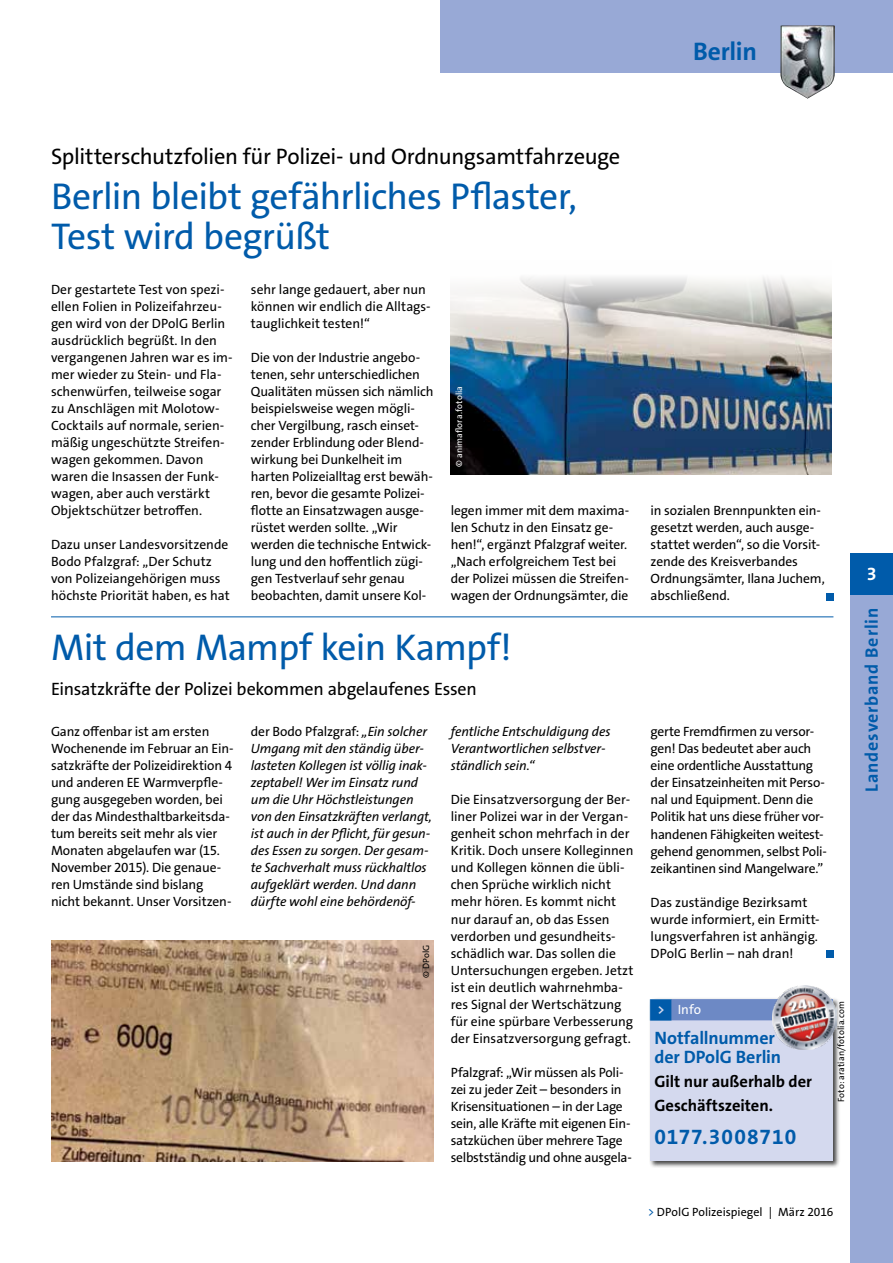
<style>
.page{position:relative;width:893px;height:1263px;background:#fff}
.page>*{position:absolute;margin:0;border:0;box-sizing:border-box;transform-origin:0 0}
.t1{font:37.5px/40.5px "The Sans Os F";letter-spacing:-.02em;color:#005baa}
.t2{font:700 25.5px "The Sans Os F";letter-spacing:-.01em;color:#005baa}
.t3{font:22.5px "The Sans Os F";letter-spacing:-.015em;color:#000}
.t4{font:700 21px "The Sans Os F";letter-spacing:.05em;color:#005baa}
.t5{font:18px "The Sans Os F";letter-spacing:-.015em;color:#000}
.t6{font:700 18px/19.2px "The Sans Os F";color:#005baa}
.t7{font:700 18px "The Sans Os F";letter-spacing:.04em;color:#005baa}
.t8{font:700 18px "The Sans Os F";color:#fff}
.t9{font:700 16.5px/24px "The Sans Os F";letter-spacing:-.005em;color:#000}
.t10{font:13.5px/17px "The Sans Os F";letter-spacing:-.01em;color:#000}
.t11{font:italic 13.5px/17px "The Sans Os F";letter-spacing:-.01em;color:#000}
.t12{font:13.5px "The Sans Os F";color:#fff}
.t13{font:12px "The Sans Os F";color:#000}
.t14{font:9px "The Sans Os F";letter-spacing:.015em;color:#000}
.t15{font:9px "The Sans Os F";letter-spacing:.01em;color:#fff}
.s1{font-style:normal}
.s2{font-family:"Top Numbers";color:#005baa}
.s3{color:#005baa}
</style>
<div class="page">
<hr style="left:51px;top:616px;width:782px;height:1px;background:#005baa">
<div style="left:826px;top:593px;width:7px;height:7px;background:#005baa"></div>
<div style="left:826px;top:950px;width:7px;height:7px;background:#005baa"></div>
<img style="left:451px;top:277px;width:380px;height:197px">
<img style="left:51px;top:940px;width:383px;height:221px">
<div style="left:648px;top:997px;width:193px;height:171px;background:#000;opacity:.75"></div>
<div style="left:650px;top:999px;width:183px;height:162px;background:#d4d9ee"></div>
<div style="left:671px;top:999px;width:162px;height:21px;background:#6d89c5"></div>
<img style="left:773px;top:985px;width:63px;height:64px">
<div style="left:850px;top:553px;width:43px;height:42px;background:#005baa"></div>
<div style="left:850px;top:595px;width:43px;height:668px;background:#98a9d6"></div>
<div style="left:440px;top:0;width:453px;height:72px;background:#98a9d6"></div>
<img style="left:780px;top:26px;width:55px;height:73px">
<h2 class="t2" style="left:693px;top:35px;width:65px">Berlin</h2>
<h3 class="t3" style="left:51px;top:142px;width:571px">Splitterschutzfolien für Polizei- und Ordnungsamtfahrzeuge</h3>
<h1 class="t1" style="left:51px;top:176px;width:528px">Berlin bleibt gefährliches Pflaster,<br>Test wird begrüßt</h1>
<p class="t10" style="left:51px;top:281px;width:183px">Der gestartete Test von spezi&shy;ellen Folien in Polizeifahrzeu&shy;gen wird von der DPolG Berlin ausdrücklich begrüßt. In den vergangenen Jahren war es im&shy;mer wieder zu Stein- und Fla&shy;schenwürfen, teilweise sogar zu Anschlägen mit Molotow-<br>Cocktails auf normale, serien&shy;mäßig ungeschützte Streifen&shy;wagen gekommen. Davon waren die Insassen der Funk&shy;wagen, aber auch verstärkt<br>Objektschützer betroffen.</p>
<p class="t10" style="left:51px;top:536px;width:180px">Dazu unser Landesvorsitzende<br>Bodo Pfalzgraf: „Der Schutz von Polizeiangehörigen muss höchste Priorität haben, es hat</p>
<p class="t10" style="left:251px;top:281px;width:181px">sehr lange gedauert, aber nun können wir endlich die Alltags&shy;tauglichkeit testen!“</p>
<p class="t10" style="left:251px;top:349px;width:184px">Die von der Industrie angebo&shy;tenen, sehr unterschiedlichen<br>Qualitäten müssen sich nämlich beispielsweise wegen mögli&shy;cher Vergilbung, rasch einset&shy;zender Erblindung oder Blend&shy;wirkung bei Dunkelheit im harten Polizeialltag erst bewäh&shy;ren, bevor die gesamte Polizei&shy;flotte an Einsatzwagen ausge&shy;rüstet werden sollte. „Wir werden die technische Entwick&shy;lung und den hoffentlich zügi&shy;gen Testverlauf sehr genau beobachten, damit unsere Kol-</p>
<p class="t15" style="left:453px;top:467px;width:83px;rotate:-90deg">© animaflora.fotolia</p>
<p class="t10" style="left:451px;top:502px;width:180px">legen immer mit dem maxima&shy;len Schutz in den Einsatz ge&shy;hen!“, ergänzt Pfalzgraf weiter. „Nach erfolgreichem Test bei der Polizei müssen die Streifen&shy;wagen der Ordnungsämter, die</p>
<p class="t10" style="left:651px;top:502px;width:176px">in sozialen Brennpunkten ein&shy;gesetzt werden, auch ausge&shy;stattet werden“, so die Vorsit&shy;zende des Kreisverbandes<br>Ordnungsämter, Ilana Juchem, abschließend.</p>
<h1 class="t1" style="left:51px;top:627px;width:462px">Mit dem Mampf kein Kampf!</h1>
<h3 class="t5" style="left:51px;top:677px;width:427px">Einsatzkräfte der Polizei bekommen abgelaufenes Essen</h3>
<p class="t10" style="left:51px;top:723px;width:184px">Ganz offenbar ist am ersten<br>Wochenende im Februar an Ein&shy;satzkräfte der Polizeidirektion 4 und anderen EE Warmverpfle&shy;gung ausgegeben worden, bei der das Mindesthaltbarkeitsda&shy;tum bereits seit mehr als vier<br>Monaten abgelaufen war (15.<br>November 2015). Die genaue&shy;ren Umstände sind bislang nicht bekannt. Unser Vorsitzen-</p>
<p class="t11" style="left:251px;top:723px;width:183px"><span class="s1">der Bodo Pfalzgraf:</span> „Ein solcher<br>Umgang mit den ständig über&shy;lasteten Kollegen ist völlig inak&shy;zeptabel! Wer im Einsatz rund um die Uhr Höchstleistungen von den Einsatzkräften verlangt, ist auch in der Pflicht, für gesun&shy;des Essen zu sorgen. Der gesam&shy;te Sachverhalt muss rückhaltlos aufgeklärt werden. Und dann dürfte wohl eine behördenöf-</p>
<p class="t11" style="left:451px;top:723px;width:161px">fentliche Entschuldigung des<br>Verantwortlichen selbstver&shy;ständlich sein.“</p>
<p class="t10" style="left:651px;top:723px;width:178px">gerte Fremdfirmen zu versor&shy;gen! Das bedeutet aber auch eine ordentliche Ausstattung der Einsatzeinheiten mit Perso&shy;nal und Equipment. Denn die<br>Politik hat uns diese früher vor&shy;handenen Fähigkeiten weitest&shy;gehend genommen, selbst Poli&shy;zeikantinen sind Mangelware.”</p>
<p class="t10" style="left:651px;top:894px;width:171px">Das zuständige Bezirksamt wurde informiert, ein Ermitt&shy;lungsverfahren ist anhängig.<br>DPolG Berlin – nah dran!</p>
<p class="t10" style="left:451px;top:791px;width:184px">Die Einsatzversorgung der Ber&shy;liner Polizei war in der Vergan&shy;genheit schon mehrfach in der<br>Kritik. Doch unsere Kolleginnen und Kollegen können die übli&shy;chen Sprüche wirklich nicht mehr hören. Es kommt nicht nur darauf an, ob das Essen verdorben und gesundheits&shy;schädlich war. Das sollen die<br>Untersuchungen ergeben. Jetzt ist ein deutlich wahrnehmba&shy;res Signal der Wertschätzung für eine spürbare Verbesserung der Einsatzversorgung gefragt.</p>
<p class="t10" style="left:451px;top:1064px;width:183px">Pfalzgraf: „Wir müssen als Poli&shy;zei zu jeder Zeit – besonders in<br>Krisensituationen – in der Lage sein, alle Kräfte mit eigenen Ein&shy;satzküchen über mehrere Tage selbstständig und ohne ausgela-</p>
<p class="t14" style="left:420px;top:978px;width:35px;rotate:-90deg">© DPolG</p>
<p class="t12" style="left:650px;top:1001px;width:52px"><span class="s2">&lt;</span> Info</p>
<h3 class="t6" style="left:654px;top:1028px;width:128px">Notfallnummer der DPolG Berlin</h3>
<p class="t9" style="left:654px;top:1069px;width:159px">Gilt nur außerhalb der<br>Geschäftszeiten.</p>
<h3 class="t4" style="left:654px;top:1123px;width:143px">0177.3008710</h3>
<p class="t14" style="left:835px;top:1102px;width:102px;rotate:-90deg">Foto: aratian/fotolia.com</p>
<p class="t13" style="left:648px;top:1204px;width:187px"><span class="s3">&gt;</span> DPolG Polizeispiegel | März 2016</p>
<h3 class="t8" style="left:867px;top:562px;width:11px">3</h3>
<h3 class="t7" style="left:860px;top:791px;width:185px;rotate:-90deg">Landesverband Berlin</h3>
</div>
